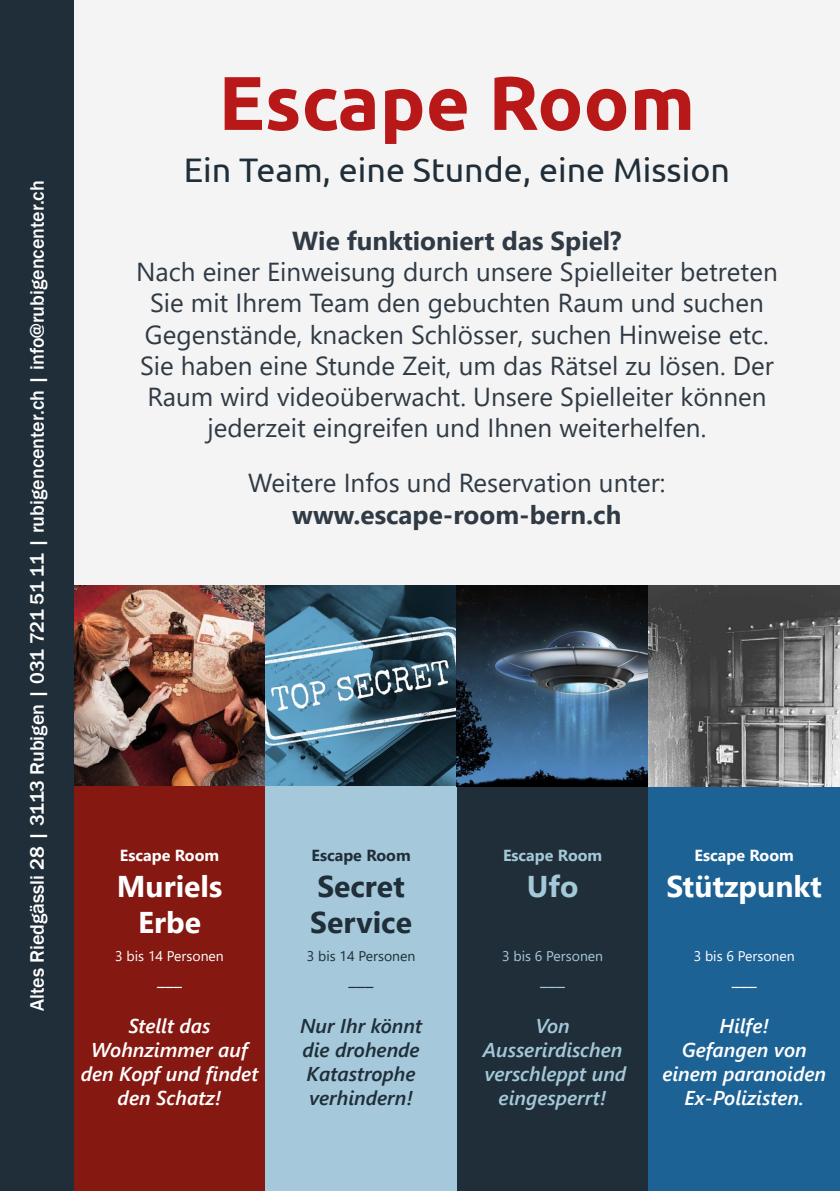
<style>
.page{position:relative;width:840px;height:1191px;background:#fff}
.page>*{position:absolute;margin:0;border:0;box-sizing:border-box;transform-origin:0 0}
.t1{font:700 76px "Ubuntu";color:#b91818}
.t2{font:34px "Ubuntu";color:#1f2e38}
.t3{font:700 30px/36px "Segoe UI";color:#fff;text-align:center}
.t4{font:700 30px/36px "Segoe UI";color:#1f2e38}
.t5{font:700 30px "Segoe UI";color:#a5c9da}
.t6{font:26px/31.2px "Segoe UI";color:#2f3a45;text-align:center}
.t7{font:700 26px "Segoe UI";color:#2f3a45}
.t8{font:italic 600 20px/24px "Segoe UI";color:#fff;text-align:center}
.t9{font:500 20px "Franklin Gothic";color:#fff}
.t10{font:italic 600 20px/24px "Segoe UI";color:#1f2e38;text-align:center}
.t11{font:italic 600 20px/24px "Segoe UI";color:#a5c9da;text-align:center}
.t12{font:700 20px "Segoe UI";color:#fff}
.t13{font:700 20px "Segoe UI";color:#1f2e38}
.t14{font:700 20px "Segoe UI";color:#a5c9da}
.t15{font:700 16px "Segoe UI";color:#fff}
.t16{font:700 16px "Segoe UI";color:#1f2e38}
.t17{font:700 16px "Segoe UI";color:#a5c9da}
.t18{font:14px "Segoe UI";color:#fff}
.t19{font:14px "Segoe UI";color:#1f2e38}
.t20{font:14px "Segoe UI";color:#a5c9da}
</style>
<div class="page">
<div style="left:0;top:0;width:839px;height:585px;background:#f5f4f4"></div>
<img style="left:74px;top:585px;width:765px;height:202px">
<div style="left:74px;top:787px;width:191px;height:404px;background:#851811"></div>
<div style="left:265px;top:787px;width:191px;height:404px;background:#a5c9da"></div>
<div style="left:456px;top:787px;width:192px;height:404px;background:#1f2e38"></div>
<div style="left:648px;top:787px;width:191px;height:404px;background:#1d6295"></div>
<div style="left:0;top:0;width:74px;height:1191px;background:#1f2e38"></div>
<p class="t9" style="left:25px;top:1010px;width:832px;rotate:-90deg">Altes Riedgässli 28 | 3113 Rubigen | 031 721 51 11 | rubigencenter.ch | info@rubigencenter.ch</p>
<h1 class="t1" style="left:218px;top:57px;width:478px">Escape Room</h1>
<h2 class="t2" style="left:184px;top:150px;width:547px">Ein Team, eine Stunde, eine Mission</h2>
<p class="t7" style="left:292px;top:216px;width:331px">Wie funktioniert das Spiel?</p>
<p class="t6" style="left:136px;top:254px;width:642px">Nach einer Einweisung durch unsere Spielleiter betreten Sie mit Ihrem Team den gebuchten Raum und suchen Gegenstände, knacken Schlösser, suchen Hinweise etc.<br>Sie haben eine Stunde Zeit, um das Rätsel zu lösen. Der Raum wird videoüberwacht. Unsere Spielleiter können jederzeit eingreifen und Ihnen weiterhelfen.</p>
<p class="t6" style="left:248px;top:465px;width:418px">Weitere Infos und Reservation unter:</p>
<p class="t7" style="left:292px;top:490px;width:330px">www.escape-room-bern.ch</p>
<p class="t15" style="left:120px;top:840px;width:101px">Escape Room</p>
<p class="t3" style="left:117px;top:865px;width:107px">Muriels<br>Erbe</p>
<p class="t18" style="left:115px;top:942px;width:110px">3 bis 14 Personen</p>
<p class="t12" style="left:157px;top:958px;width:26px">___</p>
<p class="t8" style="left:81px;top:1010px;width:179px">Stellt das<br>Wohnzimmer auf den Kopf und findet den Schatz!</p>
<p class="t16" style="left:311px;top:840px;width:101px">Escape Room</p>
<p class="t4" style="left:310px;top:865px;width:103px">Secret<br>Service</p>
<p class="t19" style="left:306px;top:942px;width:110px">3 bis 14 Personen</p>
<p class="t13" style="left:348px;top:958px;width:26px">___</p>
<p class="t10" style="left:300px;top:1010px;width:123px">Nur Ihr könnt die drohende<br>Katastrophe verhindern!</p>
<p class="t17" style="left:502px;top:840px;width:101px">Escape Room</p>
<p class="t5" style="left:526px;top:857px;width:53px">Ufo</p>
<p class="t20" style="left:502px;top:942px;width:102px">3 bis 6 Personen</p>
<p class="t14" style="left:540px;top:958px;width:26px">___</p>
<p class="t11" style="left:482px;top:1010px;width:145px">Von<br>Ausserirdischen verschleppt und eingesperrt!</p>
<p class="t15" style="left:694px;top:840px;width:101px">Escape Room</p>
<p class="t3" style="left:666px;top:865px;width:157px">Stützpunkt</p>
<p class="t18" style="left:693px;top:942px;width:102px">3 bis 6 Personen</p>
<p class="t12" style="left:731px;top:958px;width:26px">___</p>
<p class="t8" style="left:662px;top:1010px;width:165px">Hilfe!<br>Gefangen von einem paranoiden<br>Ex-Polizisten.</p>
</div>
